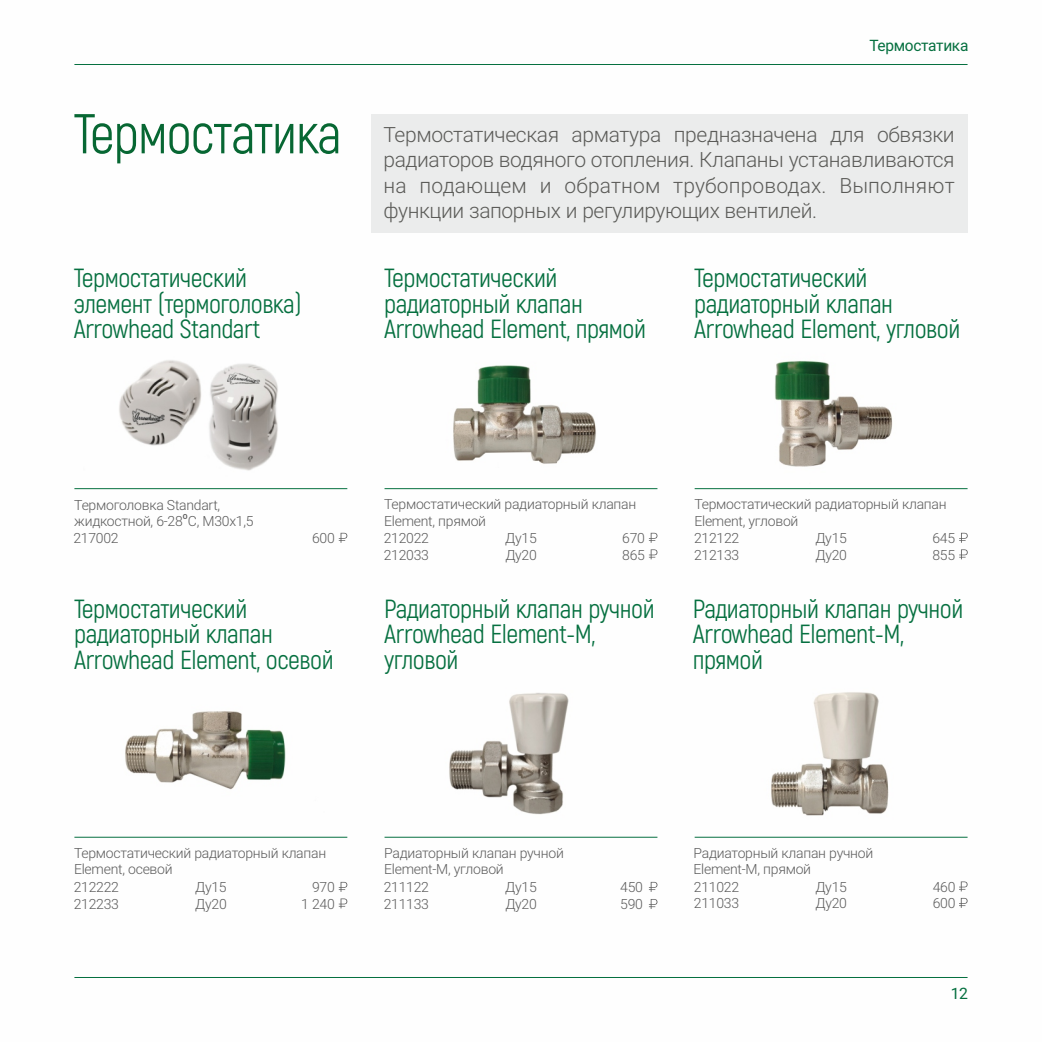
<style>
.page{position:relative;width:1042px;height:1042px;background:#fff}
.page>*{position:absolute;margin:0;border:0;box-sizing:border-box;transform-origin:0 0}
.t1{font:56px "Akrobat";letter-spacing:-.02em;color:#076733}
.t2{font:26.25px/25.2px "Akrobat";letter-spacing:-.02em;color:#067040}
.t3{font:300 21px/25.2px "Roboto";letter-spacing:-.02em;color:#5b5b58;text-align:justify}
.t4{font:15.75px "Roboto";letter-spacing:-.02em;color:#067040}
.t5{font:300 14px/16.8px "Roboto";letter-spacing:-.02em;color:#5b5b5b}
.t6{font:700 7px "Roboto";color:#5b5b5b}
</style>
<div class="page">
<div style="left:371px;top:114px;width:596px;height:118px;background:#ebecec"></div>
<hr style="left:74px;top:64px;width:893px;height:1px;background:#067040">
<hr style="left:74px;top:977px;width:893px;height:1px;background:#067040">
<img style="left:81px;top:711px;width:260px;height:126px">
<img style="left:394px;top:692px;width:254px;height:145px">
<img style="left:84px;top:360px;width:195px;height:130px">
<img style="left:385px;top:365px;width:272px;height:125px">
<hr style="left:74px;top:488px;width:273px;height:1px;background:#067040">
<svg style="left:339px;top:533px;width:8px;height:10px"></svg>
<hr style="left:384px;top:488px;width:273px;height:1px;background:#067040">
<svg style="left:649px;top:533px;width:8px;height:10px"></svg>
<hr style="left:74px;top:837px;width:273px;height:1px;background:#067040">
<hr style="left:384px;top:837px;width:273px;height:1px;background:#067040">
<svg style="left:649px;top:882px;width:8px;height:10px"></svg>
<svg style="left:649px;top:549px;width:8px;height:10px"></svg>
<img style="left:714px;top:361px;width:222px;height:129px">
<hr style="left:694px;top:488px;width:273px;height:1px;background:#067040">
<svg style="left:959px;top:533px;width:8px;height:10px"></svg>
<svg style="left:959px;top:549px;width:8px;height:10px"></svg>
<svg style="left:339px;top:882px;width:8px;height:10px"></svg>
<svg style="left:339px;top:898px;width:8px;height:10px"></svg>
<svg style="left:649px;top:899px;width:8px;height:10px"></svg>
<img style="left:711px;top:692px;width:240px;height:145px">
<hr style="left:694px;top:837px;width:273px;height:1px;background:#067040">
<svg style="left:959px;top:881px;width:8px;height:10px"></svg>
<svg style="left:959px;top:898px;width:8px;height:10px"></svg>
<h1 class="t1" style="left:73px;top:103px;width:270px">Термостатика</h1>
<h2 class="t2" style="left:74px;top:266px;width:229px">Термостатический элемент (термоголовка)<br>Arrowhead Standart</h2>
<p class="t4" style="left:869px;top:39px;width:101px">Термостатика</p>
<h3 class="t3" style="left:383px;top:124px;width:573px">Термостатическая арматура предназначена для обвязки радиаторов водяного отопления. Клапаны устанавливаются на подающем и обратном трубопроводах. Выполняют функции запорных и регулирующих вентилей.</h3>
<h2 class="t2" style="left:384px;top:266px;width:263px">Термостатический радиаторный клапан<br>Arrowhead Element, прямой</h2>
<h2 class="t2" style="left:694px;top:266px;width:267px">Термостатический радиаторный клапан<br>Arrowhead Element, угловой</h2>
<p class="t5" style="left:74px;top:498px;width:148px">Термоголовка Standart,</p>
<p class="t6" style="left:183px;top:514px;width:6px">О</p>
<p class="t5" style="left:74px;top:514px;width:181px">жидкостной, 6-28 С, M30x1,5</p>
<p class="t5" style="left:73px;top:531px;width:47px">217002</p>
<p class="t5" style="left:312px;top:531px;width:24px">600</p>
<p class="t5" style="left:384px;top:497px;width:254px">Термостатический радиаторный клапан</p>
<p class="t5" style="left:384px;top:514px;width:103px">Element, прямой</p>
<p class="t5" style="left:505px;top:531px;width:33px">Ду15</p>
<p class="t5" style="left:505px;top:548px;width:33px">Ду20</p>
<p class="t5" style="left:384px;top:531px;width:47px">212022<br>212033</p>
<p class="t5" style="left:622px;top:531px;width:24px">670<br>865</p>
<p class="t5" style="left:694px;top:497px;width:254px">Термостатический радиаторный клапан</p>
<p class="t5" style="left:694px;top:514px;width:105px">Element, угловой</p>
<p class="t5" style="left:815px;top:531px;width:33px">Ду15</p>
<p class="t5" style="left:815px;top:548px;width:33px">Ду20</p>
<p class="t5" style="left:694px;top:531px;width:47px">212122<br>212133</p>
<p class="t5" style="left:932px;top:531px;width:24px">645<br>855</p>
<h2 class="t2" style="left:74px;top:597px;width:261px">Термостатический радиаторный клапан<br>Arrowhead Element, осевой</h2>
<h2 class="t2" style="left:384px;top:597px;width:272px">Радиаторный клапан ручной<br>Arrowhead Element-М, угловой</h2>
<h2 class="t2" style="left:693px;top:597px;width:272px">Радиаторный клапан ручной<br>Arrowhead Element-M, прямой</h2>
<p class="t5" style="left:74px;top:846px;width:254px">Термостатический радиаторный клапан</p>
<p class="t5" style="left:74px;top:862px;width:100px">Element, осевой</p>
<p class="t5" style="left:195px;top:880px;width:33px">Ду15</p>
<p class="t5" style="left:195px;top:897px;width:33px">Ду20</p>
<p class="t5" style="left:74px;top:880px;width:47px">212222<br>212233</p>
<p class="t5" style="left:301px;top:880px;width:35px;text-align:right">970<br>1 240</p>
<p class="t5" style="left:384px;top:845px;width:181px">Радиаторный клапан ручной<br>Element-M, угловой<br>211122<br>211133</p>
<p class="t5" style="left:505px;top:880px;width:33px">Ду15<br>Ду20</p>
<p class="t5" style="left:620px;top:880px;width:24px">450<br>590</p>
<p class="t5" style="left:693px;top:846px;width:181px">Радиаторный клапан ручной<br>Element-M, прямой</p>
<p class="t5" style="left:815px;top:896px;width:33px">Ду20</p>
<p class="t5" style="left:694px;top:879px;width:47px">211022</p>
<p class="t5" style="left:815px;top:880px;width:33px">Ду15</p>
<p class="t5" style="left:694px;top:896px;width:47px">211033</p>
<p class="t5" style="left:933px;top:880px;width:24px">460<br>600</p>
<p class="t4" style="left:951px;top:987px;width:19px">12</p>
</div>
